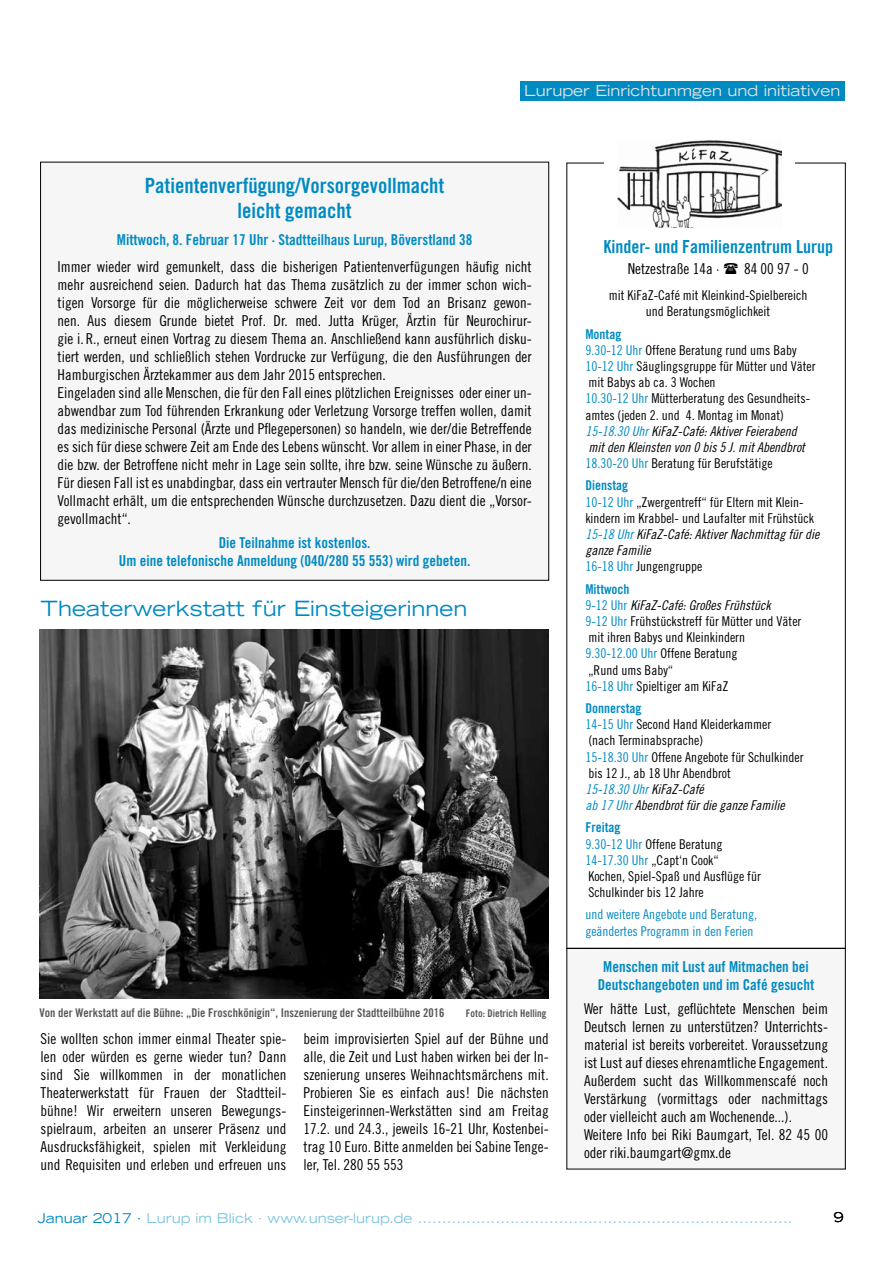
<style>
.page{position:relative;width:893px;height:1263px;background:#fff}
.page>*{position:absolute;margin:0;border:0;box-sizing:border-box;transform-origin:0 0}
.t1{font:21px/25.2px "Trade Gothic Bold Cond Twenty";color:#008ac2;text-align:center}
.t2{font:expanded 21px "Trade Gothic LH";color:#008ac2}
.t3{font:18px "Trade Gothic Bold Cond Twenty";color:#008ac2}
.t4{font:15px/18px "Trade Gothic Cond Eighteen";color:#000}
.t5{font:15px/18px "Trade Gothic Bold Cond Twenty";color:#008ac2;text-align:center}
.t6{font:expanded 15px "Trade Gothic LH";color:#e3e4e4}
.t7{font:13.5px/16.2px "Trade Gothic Cond Eighteen";color:#000}
.t8{font:13.5px/16.2px "Trade Gothic Cond Eighteen Obl";color:#000}
.t9{font:expanded 13.5px "Trade Gothic LH";color:#80c5e0}
.t10{font:13.5px/16.2px "Trade Gothic Cond Eighteen";color:#008ac2}
.t11{font:13.5px "Trade Gothic Bold Cond Twenty";color:#008ac2}
.t12{font:expanded 13.5px "Trade Gothic LH";color:#000}
.t13{font:12px "Trade Gothic Bold Cond Twenty";color:#58585a}
.t14{font:10.5px "Trade Gothic Bold Cond Twenty";color:#58585a}
.s1{color:#008ac2}
.s2{font-family:"Trade Gothic Cond Eighteen";color:#008ac2}
</style>
<div class="page">
<div style="left:41px;top:162px;width:508px;height:418px;background:#f6f6f6"></div>
<div style="left:567px;top:948px;width:278px;height:221px;background:#f6f6f6"></div>
<div style="left:520px;top:81px;width:325px;height:19px;background:#008ac2"></div>
<img style="left:40px;top:629px;width:509px;height:369px">
<img style="left:617px;top:140px;width:165px;height:87px">
<p class="t6" style="left:524px;top:81px;width:318px">Luruper Einrichtunmgen und initiativen</p>
<h1 class="t1" style="left:145px;top:173px;width:301px">Patientenverfügung/Vorsorgevollmacht leicht gemacht</h1>
<p class="t5" style="left:117px;top:231px;width:357px">Mittwoch, 8. Februar 17 Uhr · Stadtteilhaus Lurup, Böverstland 38</p>
<p class="t4" style="left:58px;top:258px;width:476px">Immer wieder wird gemunkelt, dass die bisherigen Patientenverfügungen häufig nicht mehr ausreichend seien. Dadurch hat das Thema zusätzlich zu der immer schon wich&shy;tigen Vorsorge für die möglicherweise schwere Zeit vor dem Tod an Brisanz gewon&shy;nen. Aus diesem Grunde bietet Prof. Dr. med. Jutta Krüger, Ärztin für Neurochirur&shy;gie i.R., erneut einen Vortrag zu diesem Thema an. Anschließend kann ausführlich disku&shy;tiert werden, und schließlich stehen Vordrucke zur Verfügung, die den Ausführungen der Hamburgischen Ärztekammer aus dem Jahr 2015 entsprechen.<br>Eingeladen sind alle Menschen, die für den Fall eines plötzlichen Ereignisses oder einer un&shy;abwendbar zum Tod führenden Erkrankung oder Verletzung Vorsorge treffen wollen, damit das medizinische Personal (Ärzte und Pflegepersonen) so handeln, wie der/die Betreffende es sich für diese schwere Zeit am Ende des Lebens wünscht. Vor allem in einer Phase, in der die bzw. der Betroffene nicht mehr in Lage sein sollte, ihre bzw. seine Wünsche zu äußern.<br>Für diesen Fall ist es unabdingbar, dass ein vertrauter Mensch für die/den Betroffene/n eine Vollmacht erhält, um die entsprechenden Wünsche durchzusetzen. Dazu dient die „Vorsor&shy;gevollmacht“.</p>
<p class="t5" style="left:119px;top:534px;width:353px">Die Teilnahme ist kostenlos.<br>Um eine telefonische Anmeldung (040/280 55 553) wird gebeten.</p>
<h1 class="t2" style="left:41px;top:594px;width:429px">Theaterwerkstatt für Einsteigerinnen</h1>
<p class="t13" style="left:40px;top:1005px;width:407px">Von der Werkstatt auf die Bühne: „Die Froschkönigin“, Inszenierung der Stadtteilbühne 2016</p>
<p class="t14" style="left:466px;top:1006px;width:82px">Foto: Dietrich Helling</p>
<p class="t4" style="left:41px;top:1029px;width:247px;text-align:justify">Sie wollten schon immer einmal Theater spie&shy;len oder würden es gerne wieder tun? Dann sind Sie willkommen in der monatlichen Theaterwerkstatt für Frauen der Stadtteil&shy;bühne! Wir erweitern unseren Bewegungs&shy;spielraum, arbeiten an unserer Präsenz und Ausdrucksfähigkeit, spielen mit Verkleidung und Requisiten und erleben und erfreuen uns</p>
<p class="t4" style="left:304px;top:1029px;width:247px;text-align:justify">beim improvisierten Spiel auf der Bü hne und alle, die Zeit und Lust haben wirken bei der In&shy;szenierung unseres Weihnachtsmärchens mit.<br>Probieren Sie es einfach aus! Die nächsten Einsteigerinnen-Werkstätten sind am Freitag 17.2. und 24.3., jeweils 16-21 Uhr, Kostenbei&shy;trag 10 Euro. Bitte anmelden bei Sabine Tenge&shy;ler, Tel. 280 55 553</p>
<p class="t3" style="left:603px;top:236px;width:231px">Kinder- und Familienzentrum Lurup</p>
<p class="t4" style="left:628px;top:260px;width:93px">Netzestraße 14a ·</p>
<p class="t4" style="left:744px;top:260px;width:66px">84 00 97 - 0</p>
<p class="t7" style="left:609px;top:287px;width:200px;text-align:center">mit KiFaZ-Café mit Kleinkind-Spielbereich und Beratungsmöglichkeit</p>
<p class="t11" style="left:585px;top:325px;width:37px">Montag</p>
<p class="t7" style="left:585px;top:342px;width:232px"><span class="s1">9.30-12 Uhr</span> Offene Beratung rund ums Baby <span class="s1">10-12 Uhr</span> Säuglingsgruppe für Mütter und Väter mit Babys ab ca. 3 Wochen<br><span class="s1">10.30-12 Uhr</span> Mütterberatung des Gesundheits&shy;amtes (jeden 2. und 4. Montag im Monat)</p>
<p class="t8" style="left:585px;top:423px;width:221px"><span class="s1">15-18.30 Uhr</span> KiFaZ-Café: Aktiver Feierabend mit den Kleinsten von 0 bis 5 J. mit Abendbrot</p>
<p class="t7" style="left:585px;top:455px;width:189px"><span class="s1">18.30-20 Uhr</span> Beratung für Berufstätige</p>
<p class="t11" style="left:585px;top:477px;width:44px">Dienstag</p>
<p class="t7" style="left:585px;top:493px;width:230px"><span class="s1">10-12 Uhr</span> „Zwergentreff“ für Eltern mit Klein&shy;kindern im Krabbel- und Laufalter mit Frühstück</p>
<p class="t8" style="left:585px;top:526px;width:235px"><span class="s1">15-18 Uhr</span> KiFaZ-Café: Aktiver Nachmittag für die ganze Familie</p>
<p class="t7" style="left:585px;top:558px;width:118px"><span class="s1">16-18 Uhr</span> Jungengruppe</p>
<p class="t11" style="left:585px;top:580px;width:46px">Mittwoch</p>
<p class="t8" style="left:585px;top:597px;width:187px"><span class="s2">9-12 Uhr</span> KiFaZ-Café: Großes Frühstück</p>
<p class="t7" style="left:585px;top:613px;width:217px"><span class="s1">9-12 Uhr</span> Frühstückstreff für Mütter und Väter mit ihren Babys und Kleinkindern<br><span class="s1">9.30-12.00 Uhr</span> Offene Beratung<br>„Rund ums Baby“<br><span class="s1">16-18 Uhr</span> Spieltiger am KiFaZ</p>
<p class="t11" style="left:585px;top:700px;width:58px">Donnerstag</p>
<p class="t7" style="left:585px;top:716px;width:220px"><span class="s1">14-15 Uhr</span> Second Hand Kleiderkammer<br>(nach Terminabsprache)<br><span class="s1">15-18.30 Uhr</span> Offene Angebote für Schulkinder bis 12 J., ab 18 Uhr Abendbrot</p>
<p class="t8" style="left:585px;top:781px;width:201px"><span class="s1">15-18.30 Uhr</span> KiFaZ-Café<br><span class="s1">ab 17 Uhr</span> Abendbrot für die ganze Familie</p>
<p class="t11" style="left:585px;top:819px;width:37px">Freitag</p>
<p class="t7" style="left:585px;top:835px;width:177px"><span class="s1">9.30-12 Uhr</span> Offene Beratung<br><span class="s1">14-17.30 Uhr</span> „Capt‘n Cook“<br>Kochen, Spiel-Spaß und Ausflüge für<br>Schulkinder bis 12 Jahre</p>
<p class="t10" style="left:585px;top:906px;width:173px">und weitere Angebote und Beratung, geändertes Programm in den Ferien</p>
<p class="t5" style="left:598px;top:957px;width:218px">Menschen mit Lust auf Mitmachen bei<br>Deutschangeboten und im Café gesucht</p>
<p class="t4" style="left:584px;top:999px;width:245px">Wer hätte Lust, geflüchtete Menschen beim Deutsch lernen zu unterstützen? Unterrichts&shy;material ist bereits vorbereitet. Voraussetzung ist Lust auf dieses ehrenamtliche Engagement.<br>Außerdem sucht das Willkommenscafé noch Verstärkung (vormittags oder nachmittags oder vielleicht auch am Wochenende...).<br>Weitere Info bei Riki Baumgart, Tel. 82 45 00 oder riki.baumgart@gmx.de</p>
<p class="t9" style="left:38px;top:1209px;width:386px"><span class="s1">Januar 2017 ·</span> Lurup im Blick · www. unser-lurup. de .............................................................................</p>
<p class="t12" style="left:834px;top:1209px;width:11px">9</p>
</div>
